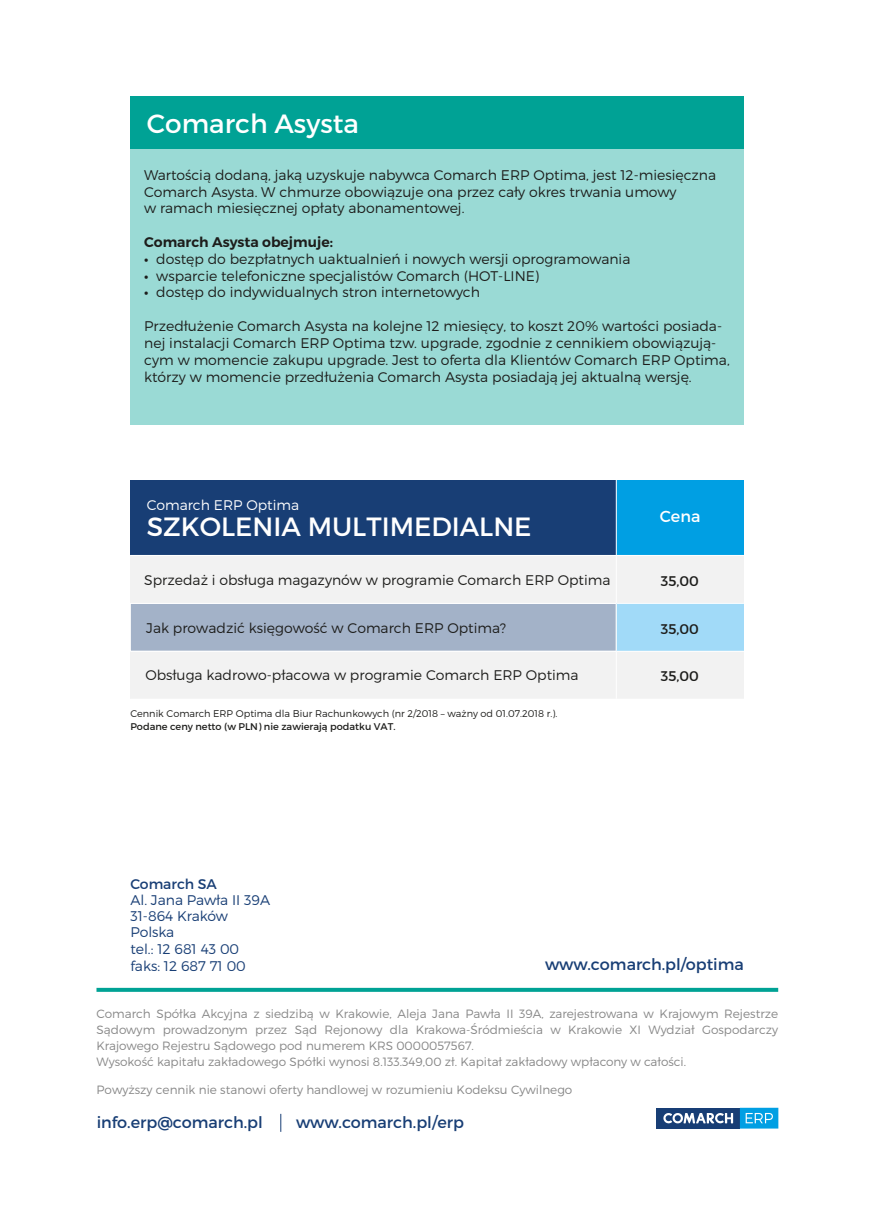
<style>
.page{position:relative;width:874px;height:1225px;background:#fff}
.page>*{position:absolute;margin:0;border:0;box-sizing:border-box;transform-origin:0 0}
.t1{font:26.4px "Montserrat";color:#fff}
.t2{font:16px "Montserrat";color:#183e75}
.t3{font:16px "Montserrat";color:#fff}
.t4{font:300 14px/16.8px "Montserrat";color:#1d1d1b}
.t5{font:300 14px/16.4px "Montserrat";color:#183e75}
.t6{font:300 14px "Montserrat";color:#fff}
.t7{font:14px "Montserrat";color:#1d1d1b}
.t8{font:14px "Montserrat";color:#183e75}
.t9{font:300 12px/16px "Montserrat";color:#878787}
.t10{font:300 9.8px "Montserrat";color:#1d1d1b}
.t11{font:9.8px "Montserrat";color:#1d1d1b}
.s1{font-weight:600}
</style>
<div class="page">
<div style="left:130px;top:149px;width:613px;height:276px;background:#9adad5"></div>
<div style="left:130px;top:96px;width:613px;height:53px;background:#00a295"></div>
<div style="left:130px;top:480px;width:486px;height:75px;background:#183e75"></div>
<div style="left:616px;top:480px;width:127px;height:75px;background:#009fe3"></div>
<div style="left:616px;top:651px;width:127px;height:48px;background:#f2f2f2"></div>
<div style="left:130px;top:651px;width:486px;height:48px;background:#f2f2f2"></div>
<div style="left:616px;top:555px;width:127px;height:48px;background:#f2f2f2"></div>
<div style="left:130px;top:555px;width:486px;height:48px;background:#f2f2f2"></div>
<div style="left:130px;top:603px;width:486px;height:48px;background:#a3b2c8"></div>
<div style="left:616px;top:603px;width:127px;height:48px;background:#a1daf8"></div>
<hr style="left:615px;top:480px;width:1px;height:75px;background:#fff">
<hr style="left:130px;top:555px;width:486px;height:1px;background:#fff">
<hr style="left:616px;top:555px;width:127px;height:1px;background:#fff">
<hr style="left:615px;top:556px;width:1px;height:47px;background:#fff">
<hr style="left:130px;top:603px;width:486px;height:1px;background:#fff">
<hr style="left:616px;top:603px;width:127px;height:1px;background:#fff">
<hr style="left:615px;top:604px;width:1px;height:47px;background:#fff">
<hr style="left:130px;top:651px;width:486px;height:1px;background:#fff">
<hr style="left:616px;top:651px;width:127px;height:1px;background:#fff">
<hr style="left:615px;top:652px;width:1px;height:47px;background:#fff">
<hr style="left:130px;top:698px;width:486px;height:1px;background:#fff">
<hr style="left:616px;top:698px;width:127px;height:1px;background:#fff">
<div style="left:656px;top:1107px;width:83px;height:21px;background:#183e75"></div>
<div style="left:739px;top:1107px;width:39px;height:21px;background:#009fe3"></div>
<svg style="left:745px;top:1113px;width:27px;height:10px"></svg>
<svg style="left:663px;top:1113px;width:69px;height:10px"></svg>
<svg style="left:96px;top:988px;width:681px;height:4px;background:#09a598"></svg>
<svg style="left:280px;top:1113px;width:1px;height:18px"></svg>
<h1 class="t1" style="left:147px;top:107px;width:213px">Comarch Asysta</h1>
<p class="t4" style="left:144px;top:166px;width:573px">Wartością dodaną, jaką uzyskuje nabywca Comarch ERP Optima, jest 12-miesięczna<br>Comarch Asysta. W chmurze obowiązuje ona przez cały okres trwania umowy<br>w ramach miesięcznej opłaty abonamentowej.</p>
<p class="t4" style="left:144px;top:233px;width:487px"><span class="s1">Comarch Asysta obejmuje:<br>∙</span> dostęp do bezpłatnych uaktualnień i nowych wersji oprogramowania <span class="s1">∙</span> wsparcie telefoniczne specjalistów Comarch (HOT-LINE)<br><span class="s1">∙</span> dostęp do indywidualnych stron internetowych</p>
<p class="t4" style="left:144px;top:317px;width:586px">Przedłużenie Comarch Asysta na kolejne 12 miesięcy, to koszt 20% wartości posiada&shy;nej instalacji Comarch ERP Optima tzw. upgrade, zgodnie z cennikiem obowiązują&shy;cym w momencie zakupu upgrade. Jest to oferta dla Klientów Comarch ERP Optima, którzy w momencie przedłużenia Comarch Asysta posiadają jej aktualną wersję.</p>
<p class="t6" style="left:147px;top:496px;width:154px">Comarch ERP Optima</p>
<h1 class="t1" style="left:147px;top:510px;width:386px">SZKOLENIA MULTIMEDIALNE</h1>
<p class="t4" style="left:144px;top:571px;width:467px">Sprzedaż i obsługa magazynów w programie Comarch ERP Optima</p>
<p class="t4" style="left:146px;top:619px;width:361px">Jak prowadzić księgowość w Comarch ERP Optima?</p>
<p class="t4" style="left:145px;top:666px;width:434px">Obsługa kadrowo-płacowa w programie Comarch ERP Optima</p>
<p class="t10" style="left:130px;top:707px;width:428px">Cennik Comarch ERP Optima dla Biur Rachunkowych (nr 2/2018 – ważny od 01.07.2018 r.).</p>
<p class="t11" style="left:130px;top:721px;width:266px">Podane ceny netto (w PLN) nie zawierają podatku VAT.</p>
<p class="t3" style="left:659px;top:507px;width:42px">Cena</p>
<p class="t7" style="left:660px;top:572px;width:39px">35,00</p>
<p class="t7" style="left:660px;top:620px;width:39px">35,00</p>
<p class="t7" style="left:660px;top:668px;width:39px">35,00</p>
<p class="t8" style="left:130px;top:875px;width:88px">Comarch SA</p>
<p class="t5" style="left:130px;top:891px;width:141px">Al. Jana Pawła II 39A<br>31-864 Kraków<br>Polska<br>tel.: 12 681 43 00 faks: 12 687 71 00</p>
<p class="t2" style="left:544px;top:954px;width:200px">www.comarch.pl/optima</p>
<p class="t9" style="left:96px;top:1005px;width:682px">Comarch Spółka Akcyjna z siedzibą w Krakowie, Aleja Jana Pawła II 39A, zarejestrowana w Krajowym Rejestrze Sądowym prowadzonym przez Sąd Rejonowy dla Krakowa-Śródmieścia w Krakowie XI Wydział Gospodarczy Krajowego Rejestru Sądowego pod numerem KRS 0000057567.<br>Wysokość kapitału zakładowego Spółki wynosi 8.133.349,00 zł. Kapitał zakładowy wpłacony w całości.</p>
<p class="t9" style="left:97px;top:1082px;width:477px">Powyższy cennik nie stanowi oferty handlowej w rozumieniu Kodeksu Cywilnego</p>
<p class="t2" style="left:97px;top:1113px;width:168px">info.erp@comarch.pl</p>
<p class="t2" style="left:296px;top:1113px;width:169px">www.comarch.pl/erp</p>
</div>
